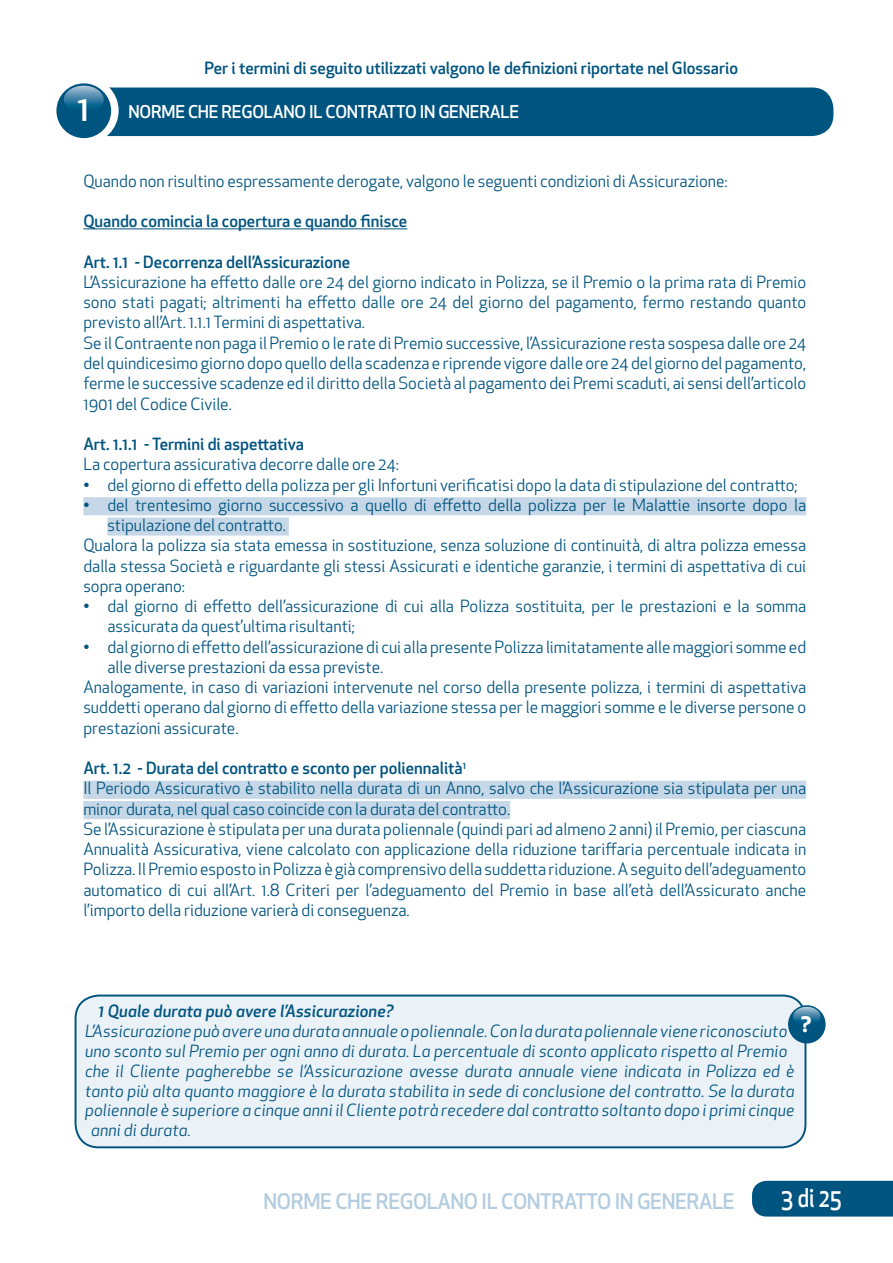
<style>
.page{position:relative;width:893px;height:1263px;background:#fff}
.page>*{position:absolute;margin:0;border:0;box-sizing:border-box;transform-origin:0 0}
.t1{font:500 34.2px "Apex New";color:#fff}
.t2{font:500 25.2px "Apex New";color:#fff;scale:.83 1}
.t3{font:500 21px "Apex New";letter-spacing:-.02em;color:#b4ccdf}
.t4{font:700 21px "Apex New";color:#fff}
.t5{font:500 17.25px "Apex New";letter-spacing:-.015em;color:#fff}
.paragrafo_tabulazion{font:16.5px/20.2px "Apex New";color:#005480;text-align:justify}
.t6{font:italic 16.5px "Apex New";letter-spacing:.01em;color:#005480}
.t7{font:500 16.5px "Apex New";color:#005480}
.t8{font:italic 500 16.5px "Apex New";letter-spacing:.01em;color:#005480}
</style>
<div class="page">
<div style="left:752px;top:1181px;width:141px;height:35px;background:#005480"></div>
<div style="left:66px;top:87px;width:767px;height:49px;background:#005480;border-radius:21px"></div>
<div style="left:52px;top:77px;width:67px;height:67px;background:#fff;border-radius:50%"></div>
<div style="left:56px;top:83px;width:55px;height:55px;background:#005480;border-radius:50%"></div>
<svg style="left:64px;top:86px;width:40px;height:27px"></svg>
<hr style="left:83px;top:229px;width:324px;height:1px;background:#005480">
<div style="left:83px;top:497px;width:723px;height:18px;background:#c6d8e7"></div>
<div style="left:107px;top:517px;width:182px;height:19px;background:#c6d8e7"></div>
<div style="left:83px;top:781px;width:723px;height:18px;background:#c6d8e7"></div>
<div style="left:83px;top:801px;width:427px;height:18px;background:#c6d8e7"></div>
<div style="left:76px;top:995px;width:729px;height:152px;background:#eaf1f7;border-radius:23px"></div>
<div style="left:75px;top:994px;width:731px;height:154px;border:2px solid #005480;border-radius:23px"></div>
<div style="left:788px;top:1005px;width:38px;height:38px;background:#005480;border-radius:50%"></div>
<svg style="left:793px;top:1007px;width:27px;height:19px"></svg>
<p class="t7" style="left:205px;top:57px;width:535px">Per i termini di seguito utilizzati valgono le definizioni riportate nel Glossario</p>
<p class="t1" style="left:78px;top:86px;width:13px">1</p>
<p class="t5" style="left:129px;top:100px;width:392px">NORME CHE REGOLANO IL CONTRATTO IN GENERALE</p>
<p class="paragrafo_tabulazion" style="left:83px;top:171px;width:646px">Quando non risultino espressamente derogate, valgono le seguenti condizioni di Assicurazione:</p>
<p class="t7" style="left:83px;top:210px;width:326px">Quando comincia la copertura e quando finisce</p>
<p class="t7" style="left:83px;top:251px;width:268px">Art. 1.1 - Decorrenza dell’Assicurazione</p>
<p class="paragrafo_tabulazion" style="left:83px;top:272px;width:724px">L’Assicurazione ha effetto dalle ore 24 del giorno indicato in Polizza, se il Premio o la prima rata di Premio sono stati pagati; altrimenti ha effetto dalle ore 24 del giorno del pagamento, fermo restando quanto previsto all’Art. 1.1.1 Termini di aspettativa.</p>
<p class="paragrafo_tabulazion" style="left:83px;top:333px;width:724px">Se il Contraente non paga il Premio o le rate di Premio successive, l’Assicurazione resta sospesa dalle ore 24 del quindicesimo giorno dopo quello della scadenza e riprende vigore dalle ore 24 del giorno del pagamento, ferme le successive scadenze ed il diritto della Società al pagamento dei Premi scaduti, ai sensi dell’articolo 1901 del Codice Civile.</p>
<p class="t7" style="left:83px;top:433px;width:222px">Art. 1.1.1 - Termini di aspettativa</p>
<p class="paragrafo_tabulazion" style="left:83px;top:454px;width:317px">La copertura assicurativa decorre dalle ore 24:</p>
<p class="paragrafo_tabulazion" style="left:83px;top:474px;width:716px">• del giorno di effetto della polizza per gli Infortuni verificatisi dopo la data di stipulazione del contratto;</p>
<p class="paragrafo_tabulazion" style="left:107px;top:495px;width:700px;text-indent:-24px">• del trentesimo giorno successivo a quello di effetto della polizza per le Malattie insorte dopo la stipulazione del contratto.</p>
<p class="paragrafo_tabulazion" style="left:83px;top:535px;width:724px">Qualora la polizza sia stata emessa in sostituzione, senza soluzione di continuità, di altra polizza emessa dalla stessa Società e riguardante gli stessi Assicurati e identiche garanzie, i termini di aspettativa di cui sopra operano:</p>
<p class="paragrafo_tabulazion" style="left:107px;top:596px;width:700px;text-indent:-24px">• dal giorno di effetto dell’assicurazione di cui alla Polizza sostituita, per le prestazioni e la somma assicurata da quest’ultima risultanti;</p>
<p class="paragrafo_tabulazion" style="left:107px;top:636px;width:700px;text-indent:-24px">• dal giorno di effetto dell’assicurazione di cui alla presente Polizza limitatamente alle maggiori somme ed alle diverse prestazioni da essa previste.</p>
<p class="paragrafo_tabulazion" style="left:83px;top:677px;width:724px">Analogamente, in caso di variazioni intervenute nel corso della presente polizza, i termini di aspettativa suddetti operano dal giorno di effetto della variazione stessa per le maggiori somme e le diverse persone o prestazioni assicurate.</p>
<p class="t7" style="left:83px;top:757px;width:384px">Art. 1.2 - Durata del contratto e sconto per poliennalità<sup>1</sup></p>
<p class="paragrafo_tabulazion" style="left:83px;top:778px;width:724px">Il Periodo Assicurativo è stabilito nella durata di un Anno, salvo che l’Assicurazione sia stipulata per una minor durata, nel qual caso coincide con la durata del contratto.</p>
<p class="paragrafo_tabulazion" style="left:83px;top:819px;width:724px">Se l’Assicurazione è stipulata per una durata poliennale (quindi pari ad almeno 2 anni) il Premio, per ciascuna Annualità Assicurativa, viene calcolato con applicazione della riduzione tariffaria percentuale indicata in Polizza. Il Premio esposto in Polizza è già comprensivo della suddetta riduzione. A seguito dell’adeguamento automatico di cui all’Art. 1.8 Criteri per l’adeguamento del Premio in base all’età dell’Assicurato anche l’importo della riduzione varierà di conseguenza.</p>
<p class="t8" style="left:99px;top:1000px;width:297px">1 Quale durata può avere l’Assicurazione?</p>
<p class="t6" style="left:85px;top:1021px;width:704px">L’Assicurazione può avere una durata annuale o poliennale. Con la durata poliennale viene riconosciuto</p>
<p class="t6" style="left:85px;top:1040px;width:704px">uno sconto sul Premio per ogni anno di durata. La percentuale di sconto applicato rispetto al Premio</p>
<p class="t6" style="left:85px;top:1060px;width:711px">che il Cliente pagherebbe se l’Assicurazione avesse durata annuale viene indicata in Polizza ed è</p>
<p class="t6" style="left:85px;top:1080px;width:711px">tanto più alta quanto maggiore è la durata stabilita in sede di conclusione del contratto. Se la durata</p>
<p class="t6" style="left:85px;top:1100px;width:711px">poliennale è superiore a cinque anni il Cliente potrà recedere dal contratto soltanto dopo i primi cinque</p>
<p class="t6" style="left:91px;top:1120px;width:102px">anni di durata.</p>
<p class="t4" style="left:801px;top:1009px;width:12px">?</p>
<p class="t3" style="left:264px;top:1187px;width:473px">NORME CHE REGOLANO IL CONTRATTO IN GENERALE</p>
<h2 class="t2" style="left:781px;top:1181px;width:75px">3 di 25</h2>
</div>
